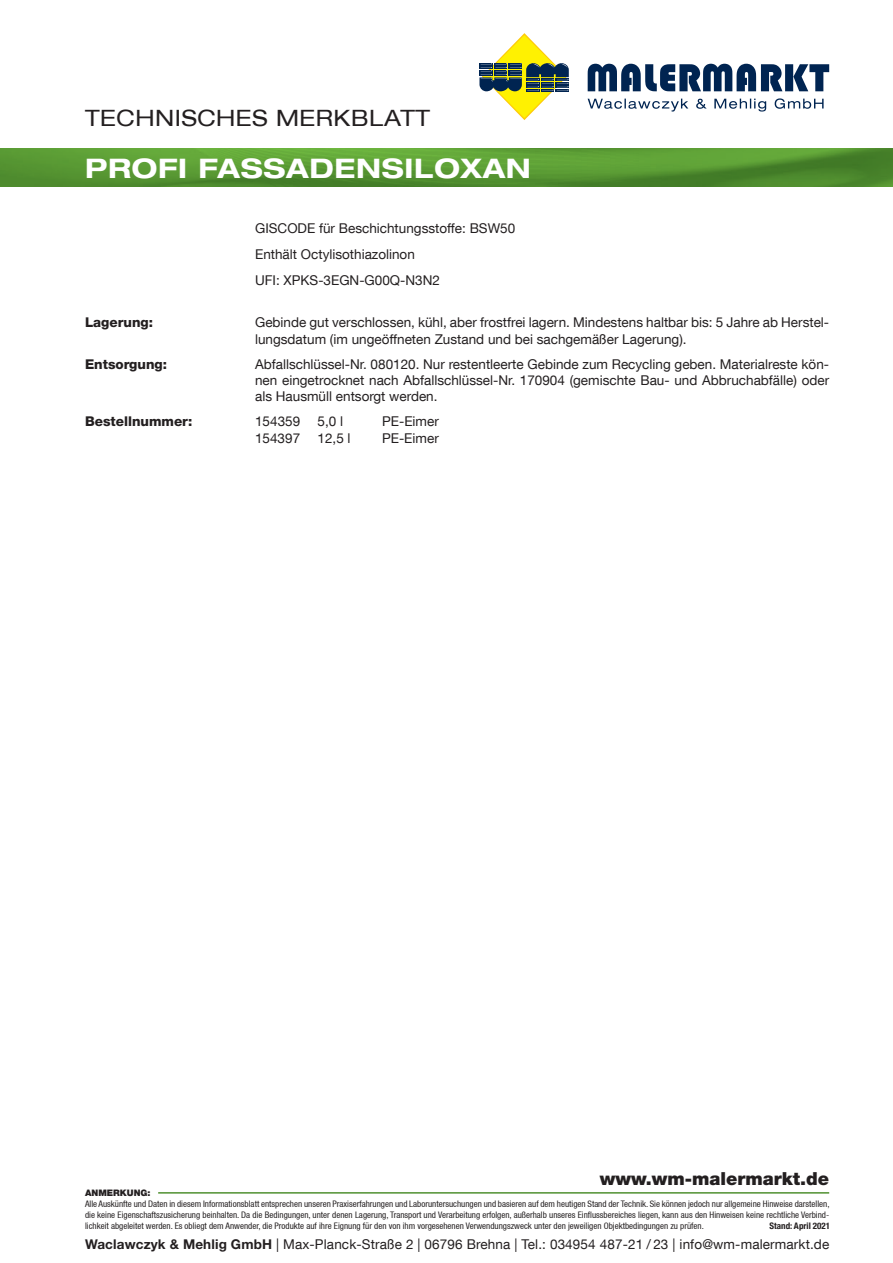
<style>
.page{position:relative;width:893px;height:1263px;background:#fff}
.page>*{position:absolute;margin:0;border:0;box-sizing:border-box;transform-origin:0 0}
.t1{font:700 expanded 27px "Helvetica Neue LT Std";letter-spacing:.025em;color:#fff}
.t2{font:expanded 22.5px "Helvetica 53";letter-spacing:.025em;color:#231f20}
.t3{font:900 18px "Helvetica Neue LT Std";color:#231f20}
.t4{font:13.5px/16.2px "Helvetica Neue LT Com";color:#231f20}
.t5{font:800 13.5px "Helvetica Neue LT Std";color:#231f20}
.t6{font:condensed 9px/10.8px "Helvetica 57";color:#231f20;text-align:justify}
.t7{font:700 condensed 9px "Helvetica Neue";color:#231f20}
.t8{font:900 9px "Helvetica Neue LT Std";color:#231f20}
.s1{font-family:"Helvetica Neue LT Std";font-weight:700}
</style>
<div class="page">
<img style="left:0;top:149px;width:893px;height:38px">
<svg style="left:588px;top:64px;width:241px;height:27px"></svg>
<svg style="left:479px;top:33px;width:90px;height:87px"></svg>
<svg style="left:588px;top:98px;width:236px;height:14px"></svg>
<hr style="left:158px;top:1192px;width:671px;height:1px;background:#509030">
<h2 class="t2" style="left:85px;top:104px;width:347px">TECHNISCHES MERKBLATT</h2>
<p class="t1" style="left:85px;top:151px;width:447px">PROFI FASSADENSILOXAN</p>
<p class="t4" style="left:255px;top:219px;width:262px">GISCODE für Beschichtungsstoffe: BSW50</p>
<p class="t4" style="left:255px;top:245px;width:161px">Enthält Octylisothiazolinon</p>
<p class="t4" style="left:255px;top:271px;width:186px">UFI: XPKS-3EGN-G00Q-N3N2</p>
<p class="t5" style="left:85px;top:314px;width:70px">Lagerung:</p>
<p class="t4" style="left:255px;top:314px;width:576px">Gebinde gut verschlossen, kühl, aber frostfrei lagern. Mindestens haltbar bis: 5 Jahre ab Herstel&shy;lungsdatum (im ungeöffneten Zustand und bei sachgemäßer Lagerung).</p>
<p class="t5" style="left:85px;top:356px;width:84px">Entsorgung:</p>
<p class="t4" style="left:255px;top:356px;width:576px;text-align:justify">Abfallschlüssel-Nr. 080120. Nur restentleerte Gebinde zum Recycling geben. Materialreste kön&shy;nen eingetrocknet nach Abfallschlüssel-Nr. 170904 (gemischte Bau- und Abbruchabfälle) oder als Hausmüll entsorgt werden.</p>
<p class="t5" style="left:85px;top:413px;width:109px">Bestellnummer:</p>
<p class="t4" style="left:255px;top:413px;width:47px">154359</p>
<p class="t4" style="left:318px;top:413px;width:27px">5,0 l</p>
<p class="t4" style="left:382px;top:413px;width:58px">PE-Eimer</p>
<p class="t4" style="left:255px;top:429px;width:47px">154397</p>
<p class="t4" style="left:318px;top:429px;width:35px">12,5 l</p>
<p class="t4" style="left:382px;top:429px;width:58px">PE-Eimer</p>
<h3 class="t3" style="left:600px;top:1168px;width:231px">www.wm-malermarkt.de</h3>
<p class="t8" style="left:85px;top:1187px;width:67px">ANMERKUNG:</p>
<p class="t6" style="left:85px;top:1198px;width:746px">Alle Auskünfte und Daten in diesem Informationsblatt entsprechen unseren Praxiserfahrungen und Laboruntersuchungen und basieren auf dem heutigen Stand der Technik. Sie können jedoch nur allgemeine Hinweise darstellen, die keine Eigenschaftszusicherung beinhalten. Da die Bedingungen, unter denen Lagerung, Transport und Verarbeitung erfolgen, außerhalb unseres Einflussbereiches liegen, kann aus den Hinweisen keine rechtliche Verbind&shy;lichkeit abgeleitet werden. Es obliegt dem Anwender, die Produkte auf ihre Eignung für den von ihm vorgesehenen Verwendungszweck unter den jeweiligen Objektbedingungen zu prüfen.</p>
<p class="t7" style="left:770px;top:1220px;width:62px">Stand: April 2021</p>
<p class="t4" style="left:85px;top:1236px;width:746px"><span class="s1">Waclawczyk &amp; Mehlig GmbH</span> | Max-Planck-Straße 2 | 06796 Brehna | Tel.: 034954 487-21 / 23 | info@wm-malermarkt.de</p>
</div>
